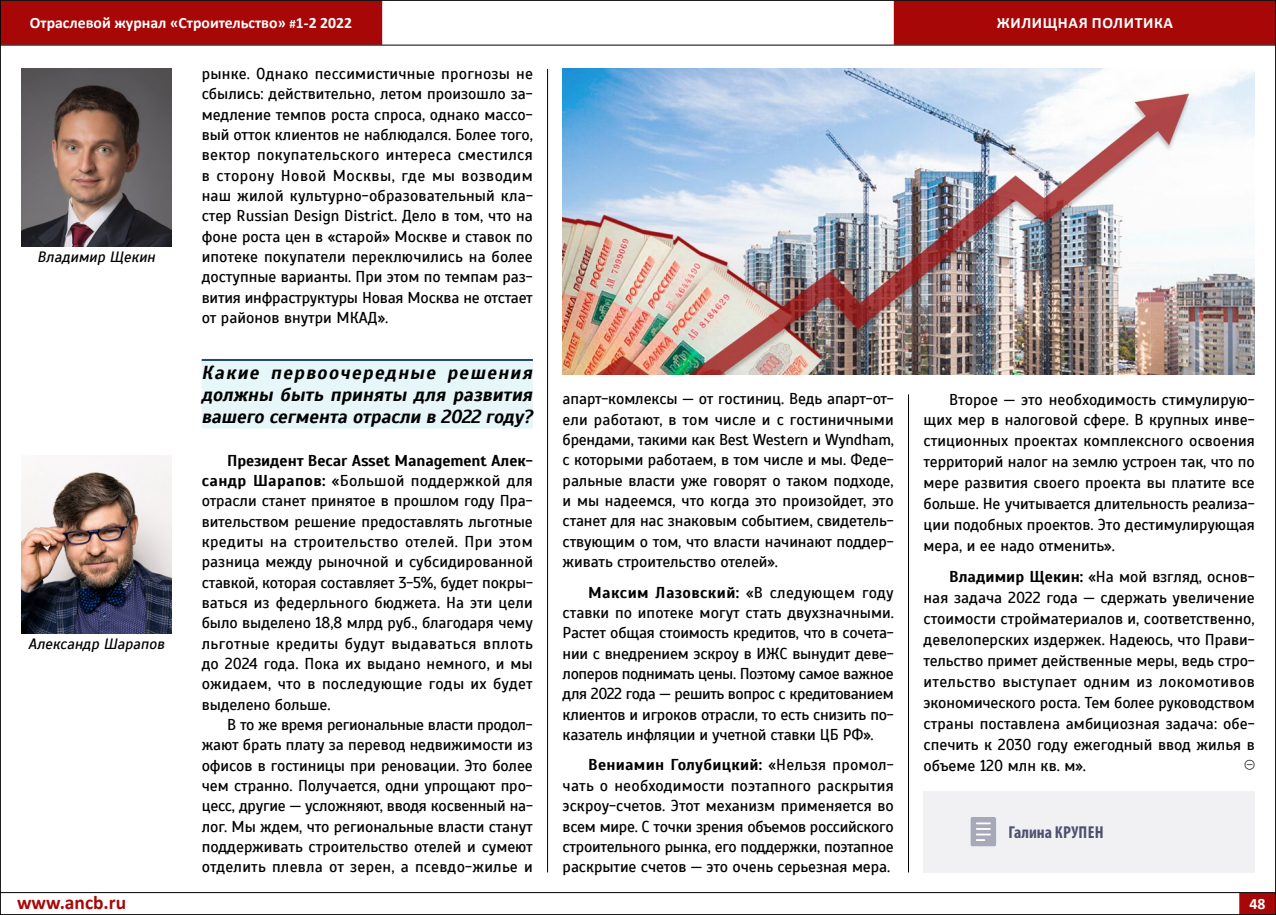
<style>
.page{position:relative;width:1276px;height:915px;background:#fff}
.page>*{position:absolute;margin:0;border:0;box-sizing:border-box;transform-origin:0 0}
.t1{font:700 19.5px "Calibri";color:#a80707}
.t2{font:italic 700 18.75px/21.8px "Scada";letter-spacing:-.005em;color:#000;text-align:justify}
.t3{font:700 condensed 17.25px "Myriad Pro";letter-spacing:.01em;color:#4e5070}
.t4{font:15.75px/20.2px "Scada";letter-spacing:-.005em;color:#000;text-align:justify}
.t5{font:700 15.75px "Calibri";color:#fff}
.t6{font:italic 15px "Scada";color:#000}
.s1{font-size:12.75px}
.s2{font-weight:700}
</style>
<div class="page">
<hr style="left:202px;top:359px;width:331px;height:3px;background:#1f497d">
<div style="left:202px;top:361px;width:331px;height:24px;background:#e7f6f9"></div>
<div style="left:202px;top:382px;width:331px;height:24px;background:#e7f6f9"></div>
<div style="left:202px;top:404px;width:331px;height:24px;background:#e7f6f9"></div>
<img style="left:21px;top:455px;width:151px;height:178px">
<img style="left:21px;top:69px;width:151px;height:177px">
<div style="left:923px;top:790px;width:331px;height:82px;background:#f1f1f4"></div>
<svg style="left:970px;top:817px;width:26px;height:29px"></svg>
<img style="left:562px;top:69px;width:692px;height:305px">
<hr style="left:547px;top:69px;width:1px;height:803px;background:#000">
<hr style="left:908px;top:394px;width:1px;height:478px;background:#000">
<div style="left:0;top:1px;width:382px;height:44px;background:#a80707"></div>
<div style="left:894px;top:1px;width:382px;height:44px;background:#a80707"></div>
<hr style="left:0;top:0;width:1276px;height:1px;background:#000">
<hr style="left:0;top:45px;width:1276px;height:1px;background:#000">
<div style="left:1239px;top:892px;width:37px;height:21px;background:#a80707"></div>
<hr style="left:0;top:891px;width:1276px;height:1px;background:#000">
<hr style="left:0;top:913px;width:1276px;height:1px;background:#000">
<hr style="left:0;top:0;width:1px;height:914px;background:#000">
<hr style="left:1275px;top:0;width:1px;height:914px;background:#000">
<p class="t5" style="left:30px;top:12px;width:324px">Отраслевой журнал «Строительство» <span class="s1">#</span>1-2 2022</p>
<p class="t5" style="left:996px;top:12px;width:72px">Жилищная</p>
<p class="t5" style="left:1092px;top:12px;width:43px">политика</p>
<p class="t6" style="left:38px;top:248px;width:119px">Владимир Щекин</p>
<p class="t6" style="left:28px;top:634px;width:138px">Александр Шарапов</p>
<p class="t4" style="left:202px;top:64px;width:333px">рынке. Однако пессимистичные прогнозы не сбылись: действительно, летом произошло за&shy;медление темпов роста спроса, однако массо&shy;вый отток клиентов не наблюдался. Более того, вектор покупательского интереса сместился в сторону Новой Москвы, где мы возводим наш жилой культурно-образовательный кла&shy;стер Russian Design District. Дело в том, что на фоне роста цен в «старой» Москве и ставок по ипотеке покупатели переключились на более доступные варианты. При этом по темпам раз&shy;вития инфраструктуры Новая Москва не отстает от районов внутри МКАД».</p>
<p class="t2" style="left:202px;top:362px;width:333px">Какие первоочередные решения должны быть приняты для развития вашего сегмента отрасли в 2022 году?</p>
<p class="t4" style="left:202px;top:450px;width:333px;text-indent:26px"><span class="s2">Президент Becar Asset Management Алек&shy;сандр Шарапов:</span> «Большой поддержкой для отрасли станет принятое в прошлом году Пра&shy;вительством решение предоставлять льготные кредиты на строительство отелей. При этом разница между рыночной и субсидированной ставкой, которая составляет 3-5%, будет покры&shy;ваться из федерльного бюджета. На эти цели было выделено 18,8 млрд руб., благодаря чему льготные кредиты будут выдаваться вплоть до 2024 года. Пока их выдано немного, и мы ожидаем, что в последующие годы их будет выделено больше.</p>
<p class="t4" style="left:202px;top:714px;width:333px;text-indent:26px">В то же время региональные власти продол&shy;жают брать плату за перевод недвижимости из офисов в гостиницы при реновации. Это более чем странно. Получается, одни упрощают про&shy;цесс, другие — усложняют, вводя косвенный на&shy;лог. Мы ждем, что региональные власти станут поддерживать строительство отелей и сумеют отделить плевла от зерен, а псевдо-жилье и</p>
<p class="t4" style="left:562px;top:389px;width:333px">апарт-комлексы — от гостиниц. Ведь апарт-от&shy;ели работают, в том числе и с гостиничными брендами, такими как Best Western и Wyndham, с которыми работаем, в том числе и мы. Феде&shy;ральные власти уже говорят о таком подходе, и мы надеемся, что когда это произойдет, это станет для нас знаковым событием, свидетель&shy;ствующим о том, что власти начинают поддер&shy;живать строительство отелей».</p>
<p class="t4" style="left:562px;top:582px;width:333px;text-indent:26px"><span class="s2">Максим Лазовский:</span> «В следующем году ставки по ипотеке могут стать двухзначными.<br>Растет общая стоимость кредитов, что в сочета&shy;нии с внедрением эскроу в ИЖС вынудит деве&shy;лоперов поднимать цены. Поэтому самое важное для 2022 года — решить вопрос с кредитованием клиентов и игроков отрасли, то есть снизить по&shy;казатель инфляции и учетной ставки ЦБ РФ».</p>
<p class="t4" style="left:562px;top:755px;width:333px;text-indent:26px"><span class="s2">Вениамин Голубицкий:</span> «Нельзя промол&shy;чать о необходимости поэтапного раскрытия эскроу-счетов. Этот механизм применяется во всем мире. С точки зрения объемов российского строительного рынка, его поддержки, поэтапное раскрытие счетов — это очень серьезная мера.</p>
<p class="t4" style="left:923px;top:389px;width:333px;line-height:20.9px;text-indent:25px">Второе — это необходимость стимулирую&shy;щих мер в налоговой сфере. В крупных инве&shy;стиционных проектах комплексного освоения территорий налог на землю устроен так, что по мере развития своего проекта вы платите все больше. Не учитывается длительность реализа&shy;ции подобных проектов. Это дестимулирующая мера, и ее надо отменить».</p>
<p class="t4" style="left:923px;top:566px;width:333px;line-height:20.9px;text-indent:26px"><span class="s2">Владимир Щекин:</span> «На мой взгляд, основ&shy;ная задача 2022 года — сдержать увеличение стоимости стройматериалов и, соответственно, девелоперских издержек. Надеюсь, что Прави&shy;тельство примет действенные меры, ведь стро&shy;ительство выступает одним из локомотивов экономического роста. Тем более руководством страны поставлена амбициозная задача: обе&shy;спечить к 2030 году ежегодный ввод жилья в объеме 120 млн кв. м».</p>
<p class="t3" style="left:1008px;top:821px;width:97px">Галина КРУПЕН</p>
<p class="t1" style="left:17px;top:889px;width:111px">www.ancb.ru</p>
<p class="t5" style="left:1249px;top:892px;width:17px">48</p>
</div>
